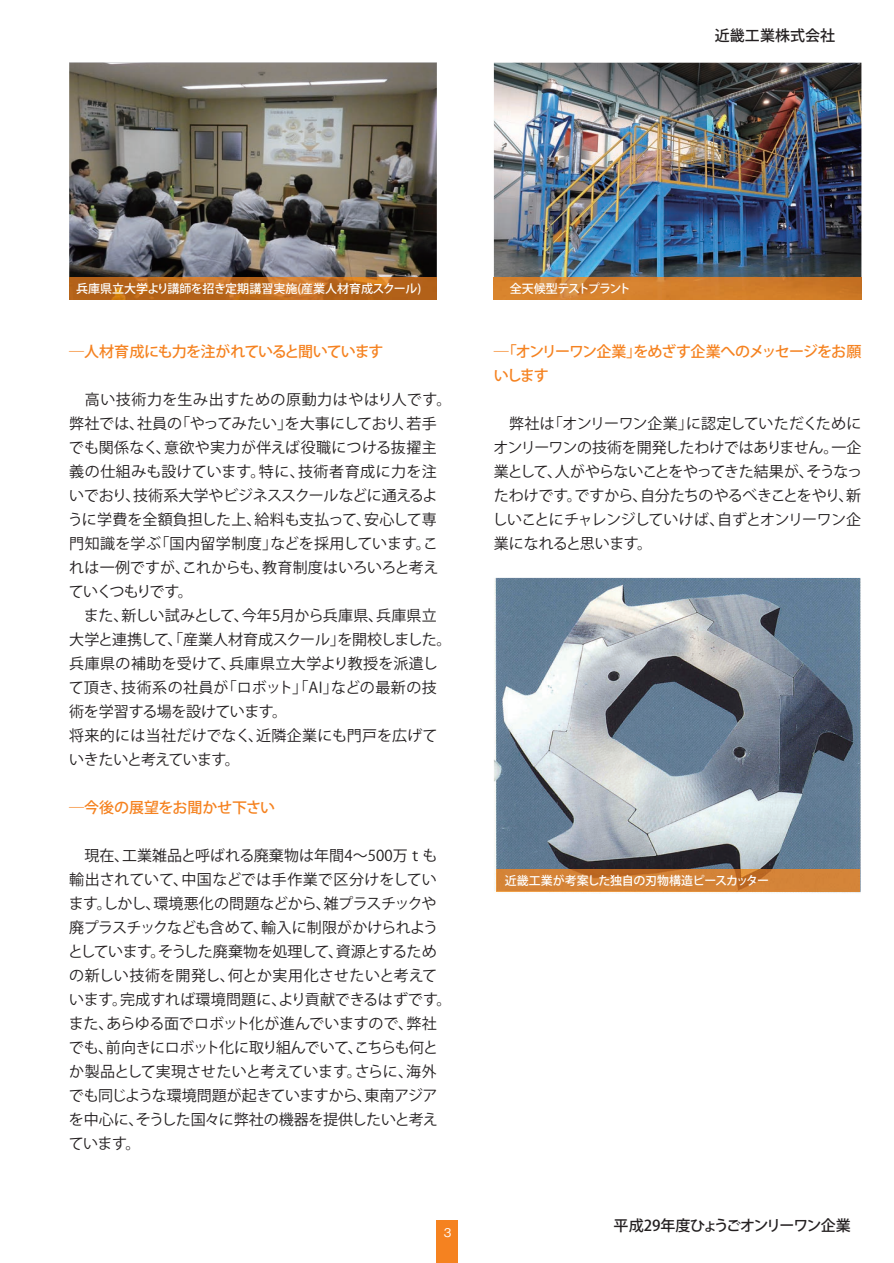
<style>
.page{position:relative;width:894px;height:1263px;background:#fff}
.page>*{position:absolute;margin:0;border:0;box-sizing:border-box;transform-origin:0 0}
.t1{font:15px/24px "Koz Go Pr 6 N";letter-spacing:-.01em;color:#231f20}
.t2{font:500 15px/24px "Koz Go Pr 6 N";letter-spacing:-.06em;color:#f58220}
.t3{font:500 15px "Koz Go Pr 6 N";letter-spacing:-.05em;color:#231f20}
.t4{font:500 15px "Koz Go Pr 6 N";letter-spacing:-.015em;color:#f58220}
.t5{font:500 15px "Koz Go Pr 6 N";color:#231f20}
.t6{font:500 12px "Koz Go Pr 6 N";color:#fff}
.t7{font:500 12px "Koz Go Pr 6 N";letter-spacing:-.02em;color:#fff}
.t8{font:500 12px "Koz Go Pr 6 N";letter-spacing:-.09em;color:#fff}
.t9{font:500 12px "Gothic BBB Pro";color:#fff}
</style>
<div class="page">
<img style="left:69px;top:63px;width:367px;height:214px">
<img style="left:493px;top:63px;width:368px;height:214px">
<div style="left:436px;top:1220px;width:22px;height:43px;background:#f58220"></div>
<img style="left:69px;top:277px;width:367px;height:23px">
<img style="left:493px;top:277px;width:368px;height:23px">
<img style="left:494px;top:578px;width:366px;height:315px">
<img style="left:496px;top:869px;width:362px;height:22px">
<p class="t5" style="left:714px;top:27px;width:121px">近畿工業株式会社</p>
<p class="t6" style="left:76px;top:282px;width:346px">兵庫県立大学より講師を招き定期講習実施(産業人材育成スクール)</p>
<p class="t8" style="left:509px;top:282px;width:122px">全天候型テストプラント</p>
<p class="t2" style="left:69px;top:340px;width:316px">―人材育成にも力を注がれていると聞いています</p>
<p class="t1" style="left:68px;top:388px;width:385px">　高い技術力を生み出すための原動力はやはり人です。弊社では、社員の「やってみたい」を大事にしており、若手でも関係なく、意欲や実力が伴えば役職につける抜擢主義の仕組みも設けています。特に、技術者育成に力を注いでおり、技術系大学やビジネススクールなどに通えるように学費を全額負担した上、給料も支払って、安心して専門知識を学ぶ「国内留学制度」などを採用しています。これは一例ですが、これからも、教育制度はいろいろと考えていくつもりです。<br>　また、新しい試みとして、今年5月から兵庫県、兵庫県立大学と連携して、「産業人材育成スクール」を開校しました。兵庫県の補助を受けて、兵庫県立大学より教授を派遣して頂き、技術系の社員が「ロボット」「AI」などの最新の技術を学習する場を設けています。<br>将来的には当社だけでなく、近隣企業にも門戸を広げていきたいと考えています。</p>
<p class="t4" style="left:69px;top:799px;width:207px">―今後の展望をお聞かせ下さい</p>
<p class="t1" style="left:68px;top:844px;width:385px">　現在、工業雑品と呼ばれる廃棄物は年間4～500万ｔも輸出されていて、中国などでは手作業で区分けをしています。しかし、環境悪化の問題などから、雑プラスチックや廃プラスチックなども含めて、輸入に制限がかけられようとしています。そうした廃棄物を処理して、資源とするための新しい技術を開発し、何とか実用化させたいと考えています。完成すれば環境問題に、より貢献できるはずです。また、あらゆる面でロボット化が進んでいますので、弊社でも、前向きにロボット化に取り組んでいて、こちらも何とか製品として実現させたいと考えています。さらに、海外でも同じような環境問題が起きていますから、東南アジアを中心に、そうした国々に弊社の機器を提供したいと考えています。</p>
<p class="t9" style="left:443px;top:1223px;width:9px">3</p>
<p class="t2" style="left:493px;top:340px;width:369px">―「オンリーワン企業」をめざす企業へのメッセージをお願いします</p>
<p class="t1" style="left:492px;top:412px;width:371px;text-align:justify">　弊社は「オンリーワン企業」に認定していただくためにオンリーワンの技術を開発したわけではありません。一企業として、人がやらないことをやってきた結果が、そうなったわけです。ですから、自分たちのやるべきことをやり、新しいことにチャレンジしていけば、自ずとオンリーワン企業になれると思います。</p>
<p class="t7" style="left:504px;top:874px;width:266px">近畿工業が考案した独自の刃物構造ピースカッター</p>
<p class="t3" style="left:613px;top:1217px;width:239px">平成29年度ひょうごオンリーワン企業</p>
</div>
